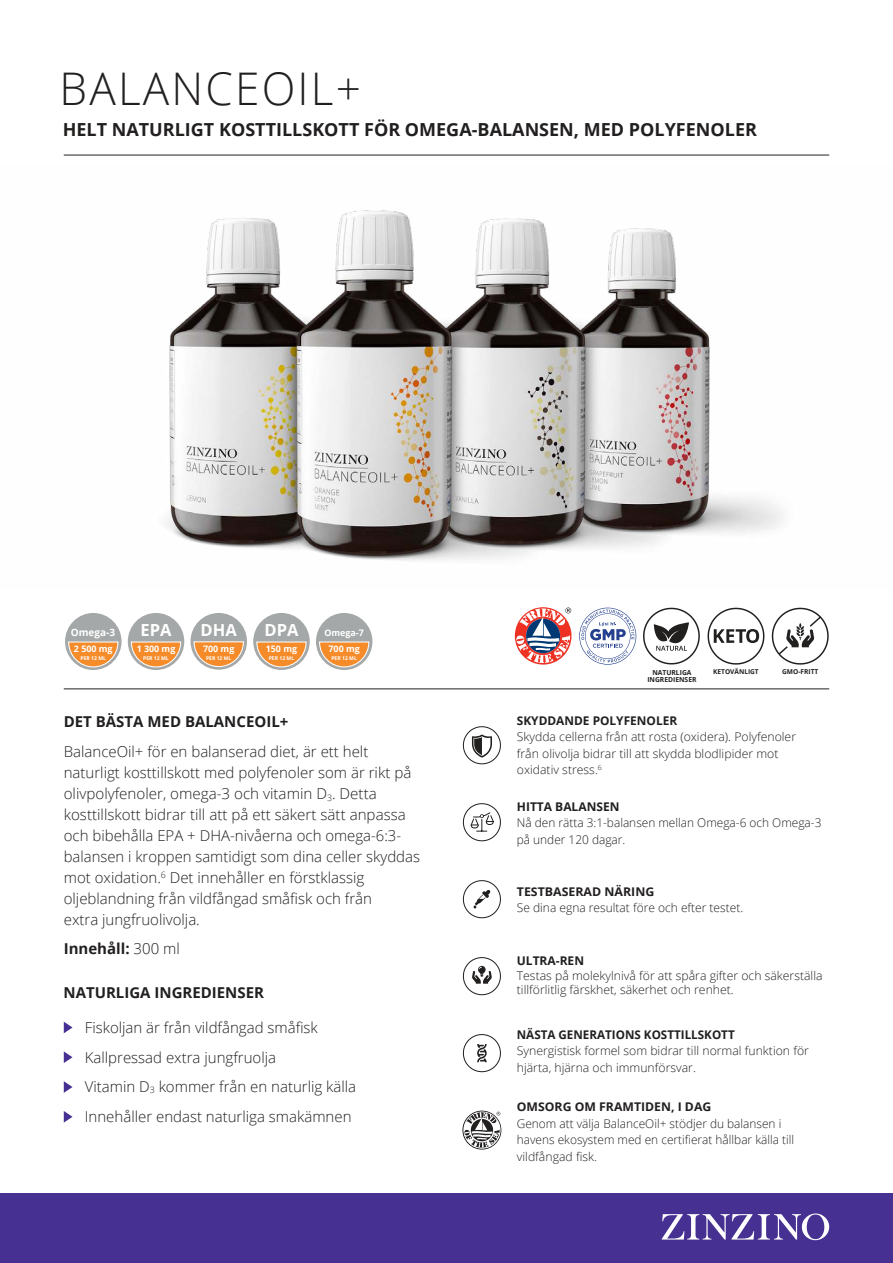
<style>
.page{position:relative;width:893px;height:1263px;background:#fff}
.page>*{position:absolute;margin:0;border:0;box-sizing:border-box;transform-origin:0 0}
.t1{font:300 45px "Open Sans";letter-spacing:.05em;color:#221f1f}
.t2{font:700 18px "Open Sans";color:#221f1f}
.t3{font:700 16.65px "Open Sans";color:#fff}
.t4{font:700 16.5px "Open Sans";color:#fff}
.t5{font:300 15px/21px "Open Sans";color:#221f1f}
.t6{font:700 15px "Open Sans";color:#221f1f}
.t7{font:300 12px/16.5px "Open Sans";color:#221f1f}
.t8{font:700 12px "Open Sans";color:#221f1f}
.t9{font:700 10.05px "Open Sans";color:#fff}
.t10{font:700 9px "Open Sans";color:#fff}
.t11{font:700 8.85px "Open Sans";color:#fff}
.t12{font:700 6.9px/6.8px "Open Sans";color:#221f1f;text-align:center}
.t13{font:700 6.75px "Open Sans";color:#221f1f}
.t14{font:700 6.6px "Open Sans";color:#221f1f}
.t15{font:700 5.1px "Open Sans";color:#fff}
.s1{font-weight:300}
.s2{font-size:8.7px}
</style>
<div class="page">
<div style="left:0;top:1194px;width:893px;height:69px;background:#463092"></div>
<svg style="left:662px;top:1213px;width:167px;height:27px"></svg>
<hr style="left:64px;top:155px;width:765px;height:1px;background:#221f1f">
<hr style="left:64px;top:689px;width:765px;height:1px;background:#221f1f">
<svg style="left:462px;top:726px;width:39px;height:39px"></svg>
<svg style="left:462px;top:803px;width:39px;height:39px"></svg>
<svg style="left:462px;top:880px;width:39px;height:39px"></svg>
<svg style="left:462px;top:957px;width:39px;height:39px"></svg>
<svg style="left:462px;top:1034px;width:39px;height:38px"></svg>
<svg style="left:462px;top:1110px;width:39px;height:39px"></svg>
<svg style="left:463px;top:1111px;width:38px;height:38px"></svg>
<img style="left:167px;top:210px;width:616px;height:351px">
<div style="left:65px;top:613px;width:57px;height:57px;background:#a5a8a8;border-radius:50%"></div>
<svg style="left:68px;top:641px;width:51px;height:27px"></svg>
<div style="left:128px;top:613px;width:56px;height:57px;background:#a5a8a8;border-radius:50%"></div>
<svg style="left:130px;top:641px;width:52px;height:27px"></svg>
<div style="left:190px;top:613px;width:57px;height:57px;background:#a5a8a8;border-radius:50%"></div>
<svg style="left:193px;top:641px;width:51px;height:27px"></svg>
<div style="left:253px;top:613px;width:57px;height:57px;background:#a5a8a8;border-radius:50%"></div>
<svg style="left:256px;top:641px;width:51px;height:27px"></svg>
<div style="left:316px;top:613px;width:56px;height:57px;background:#a5a8a8;border-radius:50%"></div>
<svg style="left:319px;top:641px;width:51px;height:27px"></svg>
<svg style="left:64px;top:1022px;width:9px;height:11px"></svg>
<svg style="left:64px;top:1051px;width:9px;height:12px"></svg>
<svg style="left:64px;top:1081px;width:9px;height:12px"></svg>
<svg style="left:64px;top:1111px;width:9px;height:11px"></svg>
<svg style="left:579px;top:608px;width:57px;height:57px"></svg>
<svg style="left:514px;top:607px;width:58px;height:58px"></svg>
<svg style="left:771px;top:607px;width:58px;height:58px"></svg>
<svg style="left:707px;top:607px;width:58px;height:58px"></svg>
<svg style="left:643px;top:607px;width:57px;height:58px"></svg>
<h1 class="t1" style="left:60px;top:68px;width:303px">BALANCEOIL+</h1>
<p class="t2" style="left:63px;top:121px;width:696px">HELT NATURLIGT KOSTTILLSKOTT FÖR OMEGA-BALANSEN, MED POLYFENOLER</p>
<p class="t9" style="left:71px;top:629px;width:46px">Omega-3</p>
<p class="t3" style="left:141px;top:624px;width:33px">EPA</p>
<p class="t10" style="left:137px;top:646px;width:40px">1 300 mg</p>
<p class="t15" style="left:143px;top:656px;width:27px">PER 12 ML</p>
<p class="t10" style="left:74px;top:646px;width:40px">2 500 mg</p>
<p class="t15" style="left:81px;top:656px;width:27px">PER 12 ML</p>
<p class="t4" style="left:201px;top:624px;width:38px">DHA</p>
<p class="t11" style="left:203px;top:645px;width:33px">700 mg</p>
<p class="t15" style="left:206px;top:656px;width:27px">PER 12 ML</p>
<p class="t3" style="left:264px;top:624px;width:35px">DPA</p>
<p class="t10" style="left:266px;top:646px;width:33px">150 mg</p>
<p class="t15" style="left:269px;top:656px;width:27px">PER 12 ML</p>
<p class="t10" style="left:324px;top:630px;width:41px">Omega-7</p>
<p class="t10" style="left:329px;top:646px;width:33px">700 mg</p>
<p class="t15" style="left:331px;top:656px;width:27px">PER 12 ML</p>
<p class="t12" style="left:647px;top:669px;width:51px">NATURLIGA<br>INGREDIENSER</p>
<p class="t14" style="left:713px;top:669px;width:47px">KETOVÄNLIGT</p>
<p class="t13" style="left:782px;top:669px;width:38px">GMO-FRITT</p>
<p class="t6" style="left:64px;top:714px;width:226px">DET BÄSTA MED BALANCEOIL+</p>
<p class="t8" style="left:517px;top:714px;width:162px">SKYDDANDE POLYFENOLER</p>
<p class="t7" style="left:517px;top:729px;width:281px">Skydda cellerna från att rosta (oxidera). Polyfenoler från olivolja bidrar till att skydda blodlipider mot oxidativ stress.<sup>6</sup></p>
<p class="t8" style="left:517px;top:800px;width:104px">HITTA BALANSEN</p>
<p class="t7" style="left:517px;top:815px;width:306px">Nå den rätta 3:1-balansen mellan Omega-6 och Omega-3 på under 120 dagar.</p>
<p class="t8" style="left:517px;top:885px;width:139px">TESTBASERAD NÄRING</p>
<p class="t7" style="left:517px;top:900px;width:228px">Se dina egna resultat före och efter testet.</p>
<p class="t5" style="left:64px;top:742px;width:358px">BalanceOil+ för en balanserad diet, är ett helt naturligt kosttillskott med polyfenoler som är rikt på olivpolyfenoler, omega-3 och vitamin D<sub>3</sub>. Detta kosttillskott bidrar till att på ett säkert sätt anpassa och bibehålla EPA + DHA-nivåerna och omega-6:3- balansen i kroppen samtidigt som dina celler skyddas mot oxidation.<sup>6</sup> Det innehåller en förstklassig oljeblandning från vildfångad småfisk och från<br>extra jungfruolivolja.</p>
<p class="t6" style="left:64px;top:942px;width:118px">Innehåll: <span class="s1">300 ml</span></p>
<p class="t6" style="left:63px;top:985px;width:202px">NATURLIGA INGREDIENSER</p>
<p class="t5" style="left:85px;top:1012px;width:273px;line-height:29.5px">Fiskoljan är från vildfångad småfisk Kallpressad extra jungfruolja<br>Vitamin D<span class="s2">3</span> kommer från en naturlig källa Innehåller endast naturliga smakämnen</p>
<p class="t8" style="left:517px;top:955px;width:69px">ULTRA-REN</p>
<p class="t7" style="left:517px;top:969px;width:307px;line-height:14.2px">Testas på molekylnivå för att spåra gifter och säkerställa tillförlitlig färskhet, säkerhet och renhet.</p>
<p class="t8" style="left:517px;top:1029px;width:219px">NÄSTA GENERATIONS KOSTTILLSKOTT</p>
<p class="t7" style="left:517px;top:1044px;width:294px">Synergistisk formel som bidrar till normal funktion för hjärta, hjärna och immunförsvar.</p>
<p class="t8" style="left:517px;top:1101px;width:196px">OMSORG OM FRAMTIDEN, I DAG</p>
<p class="t7" style="left:517px;top:1116px;width:279px">Genom att välja BalanceOil+ stödjer du balansen i havens ekosystem med en certifierat hållbar källa till vildfångad fisk.</p>
</div>
